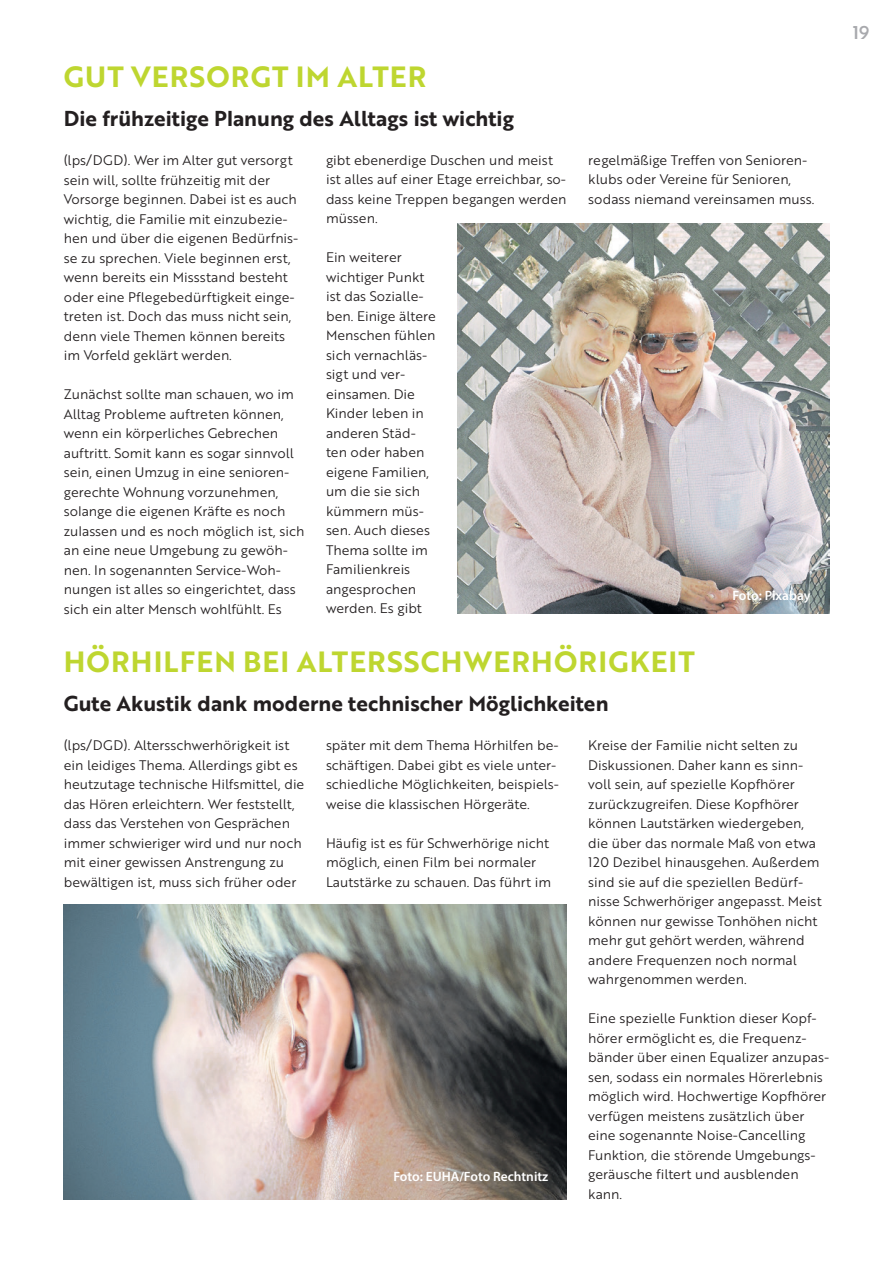
<style>
.page{position:relative;width:893px;height:1263px;background:#fff}
.page>*{position:absolute;margin:0;border:0;box-sizing:border-box;transform-origin:0 0}
.t1{font:28.5px "Brother 1816 Bold";letter-spacing:.04em;color:#bed630}
.t2{font:21px "Brother 1816 Bold";color:#231f20}
.t3{font:18px "Brother 1816 Medium";color:#a8a9ad}
.t4{font:13.5px/19.5px "Brother 1816 Book";color:#231f20}
.t5{font:600 13.5px "Myriad Pro";color:#fff}
</style>
<div class="page">
<img style="left:457px;top:224px;width:372px;height:390px">
<img style="left:64px;top:905px;width:503px;height:295px">
<h1 class="t1" style="left:64px;top:55px;width:364px">GUT VERSORGT IM ALTER</h1>
<h2 class="t2" style="left:64px;top:103px;width:452px">Die frühzeitige Planung des Alltags ist wichtig</h2>
<p class="t4" style="left:64px;top:150px;width:236px">(lps/DGD). Wer im Alter gut versorgt sein will, sollte frühzeitig mit der Vorsorge beginnen. Dabei ist es auch wichtig, die Familie mit einzubezie&shy;hen und über die eigenen Bedürfnis&shy;se zu sprechen. Viele beginnen erst, wenn bereits ein Missstand besteht oder eine Pflegebedürftigkeit einge&shy;treten ist. Doch das muss nicht sein, denn viele Themen können bereits im Vorfeld geklärt werden.</p>
<p class="t4" style="left:64px;top:384px;width:242px">Zunächst sollte man schauen, wo im Alltag Probleme auftreten können, wenn ein körperliches Gebrechen auftritt. Somit kann es sogar sinnvoll sein, einen Umzug in eine senioren&shy;gerechte Wohnung vorzunehmen, solange die eigenen Kräfte es noch zulassen und es noch möglich ist, sich an eine neue Umgebung zu gewöh&shy;nen. In sogenannten Service-Woh&shy;nungen ist alles so eingerichtet, dass sich ein alter Mensch wohlfühlt. Es</p>
<p class="t4" style="left:326px;top:150px;width:242px">gibt ebenerdige Duschen und meist ist alles auf einer Etage erreichbar, so&shy;dass keine Treppen begangen werden müssen.</p>
<p class="t4" style="left:326px;top:247px;width:111px">Ein weiterer wichtiger Punkt ist das Sozialle&shy;ben. Einige ältere<br>Menschen fühlen sich vernachläs&shy;sigt und ver&shy;einsamen. Die<br>Kinder leben in anderen Städ&shy;ten oder haben eigene Familien, um die sie sich kümmern müs&shy;sen. Auch dieses<br>Thema sollte im<br>Familienkreis angesprochen werden. Es gibt</p>
<p class="t4" style="left:588px;top:150px;width:228px">regelmäßige Treffen von Senioren&shy;klubs oder Vereine für Senioren, sodass niemand vereinsamen muss.</p>
<p class="t5" style="left:732px;top:587px;width:80px">Foto: Pixabay</p>
<h1 class="t1" style="left:64px;top:640px;width:633px">HÖRHILFEN BEI ALTERSSCHWERHÖRIGKEIT</h1>
<h2 class="t2" style="left:64px;top:688px;width:546px">Gute Akustik dank moderne technischer Möglichkeiten</h2>
<p class="t4" style="left:64px;top:735px;width:242px">(lps/DGD). Altersschwerhörigkeit ist ein leidiges Thema. Allerdings gibt es heutzutage technische Hilfsmittel, die das Hören erleichtern. Wer feststellt, dass das Verstehen von Gesprächen immer schwieriger wird und nur noch mit einer gewissen Anstrengung zu bewältigen ist, muss sich früher oder</p>
<p class="t4" style="left:326px;top:735px;width:234px">später mit dem Thema Hörhilfen be&shy;schäftigen. Dabei gibt es viele unter&shy;schiedliche Möglichkeiten, beispiels&shy;weise die klassischen Hörgeräte.</p>
<p class="t4" style="left:588px;top:735px;width:235px">Kreise der Familie nicht selten zu Diskussionen. Daher kann es sinn&shy;voll sein, auf spezielle Kopfhörer zurückzugreifen. Diese Kopfhörer können Lautstärken wiedergeben, die über das normale Maß von etwa 120 Dezibel hinausgehen. Außerdem sind sie auf die speziellen Bedürf&shy;nisse Schwerhöriger angepasst. Meist können nur gewisse Tonhöhen nicht mehr gut gehört werden, während andere Frequenzen noch normal wahrgenommen werden.</p>
<p class="t4" style="left:588px;top:1008px;width:242px">Eine spezielle Funktion dieser Kopf&shy;hörer ermöglicht es, die Frequenz&shy;bänder über einen Equalizer anzupas&shy;sen, sodass ein normales Hörerlebnis möglich wird. Hochwertige Kopfhörer verfügen meistens zusätzlich über eine sogenannte Noise-Cancelling Funktion, die störende Umgebungs&shy;geräusche filtert und ausblenden kann.</p>
<p class="t4" style="left:326px;top:832px;width:227px">Häufig ist es für Schwerhörige nicht möglich, einen Film bei normaler<br>Lautstärke zu schauen. Das führt im</p>
<p class="t5" style="left:393px;top:1168px;width:156px">Foto: EUHA/Foto Rechtnitz</p>
<h3 class="t3" style="left:853px;top:19px;width:18px">19</h3>
</div>
